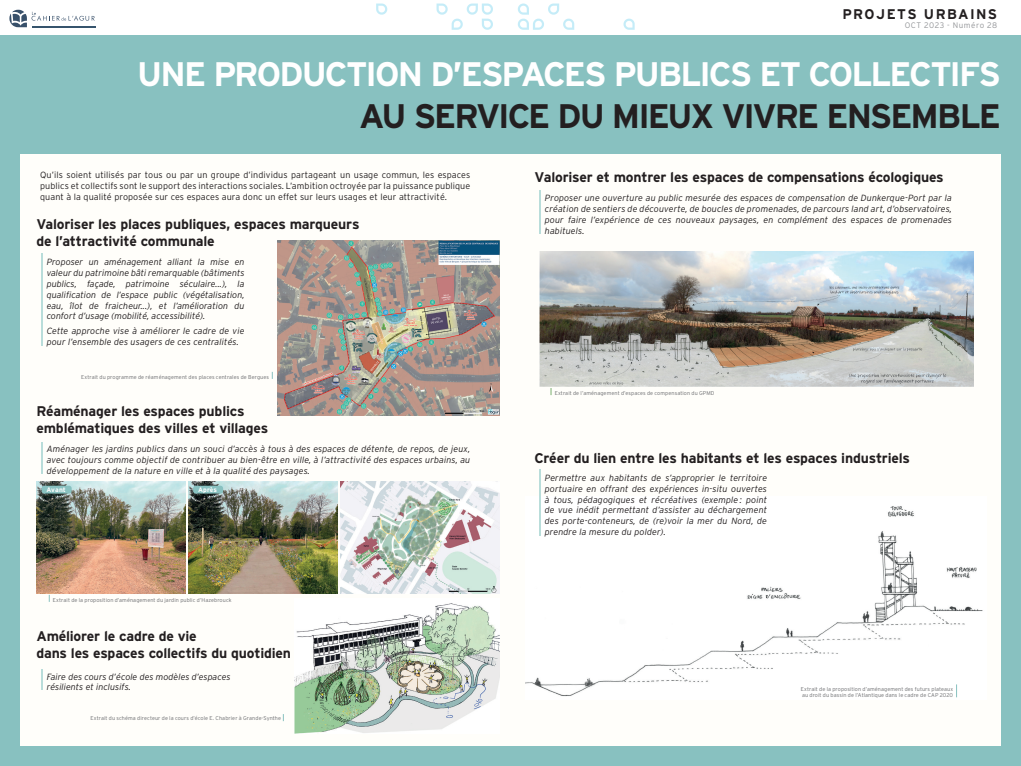
<style>
.page{position:relative;width:1021px;height:766px;background:#fff}
.page>*{position:absolute;margin:0;border:0;box-sizing:border-box;transform-origin:0 0}
.t1{font:700 34px "Interstate";letter-spacing:-.055em;color:#fff}
.t2{font:700 34px "Interstate";letter-spacing:-.06em;color:#231f20}
.t3{font:700 14px/16.8px "Interstate";letter-spacing:-.015em;color:#231f20}
.t4{font:700 14px "Interstate";letter-spacing:.1em;color:#231f20}
.t5{font:italic 300 9px/10.8px "Interstate";letter-spacing:.005em;color:#231f20;text-align:justify}
.t6{font:300 9px/10.8px "Interstate";letter-spacing:.01em;color:#231f20;text-align:justify}
.t7{font:300 8px "Interstate";letter-spacing:.065em;color:#939598}
.t8{font:700 6.6px "Interstate";letter-spacing:.015em;color:#fff}
.t9{font:300 5.5px/6.6px "Interstate";letter-spacing:.015em;color:#6c6d70}
</style>
<div class="page">
<div style="left:0;top:36px;width:1020px;height:729px;background:#88c1c0"></div>
<div style="left:20px;top:154px;width:980px;height:591px;background:#fffefa"></div>
<img style="left:525px;top:496px;width:458px;height:202px">
<img style="left:277px;top:240px;width:222px;height:175px">
<img style="left:539px;top:251px;width:434px;height:135px">
<img style="left:340px;top:481px;width:159px;height:112px">
<img style="left:188px;top:481px;width:149px;height:112px">
<img style="left:36px;top:481px;width:149px;height:112px">
<div style="left:42px;top:485px;width:30px;height:8px;background:#88c1c0;border-radius:3px"></div>
<div style="left:193px;top:485px;width:30px;height:8px;background:#88c1c0;border-radius:3px"></div>
<img style="left:295px;top:603px;width:204px;height:130px">
<hr style="left:41px;top:253px;width:1px;height:92px;background:#b9ddda">
<hr style="left:539px;top:468px;width:1px;height:67px;background:#b9ddda">
<hr style="left:539px;top:190px;width:1px;height:44px;background:#b9ddda">
<svg style="left:41px;top:669px;width:1px;height:21px"></svg>
<hr style="left:41px;top:442px;width:1px;height:31px;background:#b9ddda">
<svg style="left:956px;top:684px;width:1px;height:13px"></svg>
<svg style="left:436px;top:4px;width:57px;height:26px"></svg>
<svg style="left:376px;top:4px;width:11px;height:11px"></svg>
<svg style="left:518px;top:4px;width:56px;height:26px"></svg>
<svg style="left:623px;top:19px;width:11px;height:11px"></svg>
<svg style="left:9px;top:10px;width:86px;height:17px"></svg>
<hr style="left:32px;top:26px;width:64px;height:1px;background:#36546d">
<h2 class="t4" style="left:842px;top:6px;width:156px">PROJETS URBAINS</h2>
<p class="t7" style="left:904px;top:21px;width:94px">OCT 2023 - Numéro 28</p>
<h1 class="t1" style="left:137px;top:55px;width:865px">UNE PRODUCTION D’ESPACES PUBLICS ET COLLECTIFS</h1>
<h1 class="t2" style="left:359px;top:97px;width:643px">AU SERVICE DU MIEUX VIVRE ENSEMBLE</h1>
<p class="t6" style="left:40px;top:170px;width:431px">Qu’ils soient utilisés par tous ou par un groupe d’individus partageant un usage commun, les espaces publics et collectifs sont le support des interactions sociales. L’ambition octroyée par la puissance publique quant à la qualité proposée sur ces espaces aura donc un effet sur leurs usages et leur attractivité.</p>
<h2 class="t3" style="left:36px;top:216px;width:324px">Valoriser les places publiques, espaces marqueurs de l’attractivité communale</h2>
<p class="t5" style="left:47px;top:256px;width:199px">Proposer un aménagement alliant la mise en valeur du patrimoine bâti remarquable (bâtiments publics, façade, patrimoine séculaire...), la qualification de l’espace public (végétalisation, eau, îlot de fraicheur...), et l’amélioration du confort d’usage (mobilité, accessibilité).</p>
<p class="t5" style="left:47px;top:325px;width:199px">Cette approche vise à améliorer le cadre de vie pour l’ensemble des usagers de ces centralités.</p>
<p class="t9" style="left:81px;top:373px;width:189px">Extrait du programme de réaménagement des places centrales de Bergues</p>
<h2 class="t3" style="left:36px;top:402px;width:233px">Réaménager les espaces publics emblématiques des villes et villages</h2>
<p class="t5" style="left:47px;top:443px;width:425px">Aménager les jardins publics dans un souci d’accès à tous à des espaces de détente, de repos, de jeux, avec toujours comme objectif de contribuer au bien-être en ville, à l’attractivité des espaces urbains, au développement de la nature en ville et à la qualité des paysages.</p>
<p class="t8" style="left:46px;top:486px;width:21px">Avant</p>
<p class="t8" style="left:198px;top:486px;width:21px">Après</p>
<p class="t9" style="left:53px;top:596px;width:180px">Extrait de la proposition d’aménagement du jardin public d’Hazebrouck</p>
<h2 class="t3" style="left:36px;top:627px;width:256px">Améliorer le cadre de vie<br>dans les espaces collectifs du quotidien</h2>
<p class="t5" style="left:47px;top:670px;width:185px">Faire des cours d’école des modèles d’espaces résilients et inclusifs.</p>
<p class="t9" style="left:90px;top:714px;width:192px">Extrait du schéma directeur de la cours d’école E. Chabrier à Grande-Synthe</p>
<h2 class="t3" style="left:534px;top:169px;width:411px">Valoriser et montrer les espaces de compensations écologiques</h2>
<p class="t5" style="left:545px;top:192px;width:408px">Proposer une ouverture au public mesurée des espaces de compensation de Dunkerque-Port par la création de sentiers de découverte, de boucles de promenades, de parcours land art, d’observatoires, pour faire l’expérience de ces nouveaux paysages, en complément des espaces de promenades habituels.</p>
<p class="t9" style="left:554px;top:389px;width:161px">Extrait de l’aménagement d’espaces de compensation du GPMD</p>
<h2 class="t3" style="left:534px;top:449px;width:377px">Créer du lien entre les habitants et les espaces industriels</h2>
<p class="t5" style="left:545px;top:472px;width:224px">Permettre aux habitants de s’approprier le territoire portuaire en offrant des expériences in-situ ouvertes à tous, pédagogiques et récréatives (exemple : point de vue inédit permettant d’assister au déchargement des porte-conteneurs, de (re)voir la mer du Nord, de prendre la mesure du polder).</p>
<p class="t9" style="left:800px;top:685px;width:154px">Extrait de la proposition d’aménagement des futurs plateaux au droit du bassin de l’Atlantique dans le cadre de CAP 2020</p>
</div>
